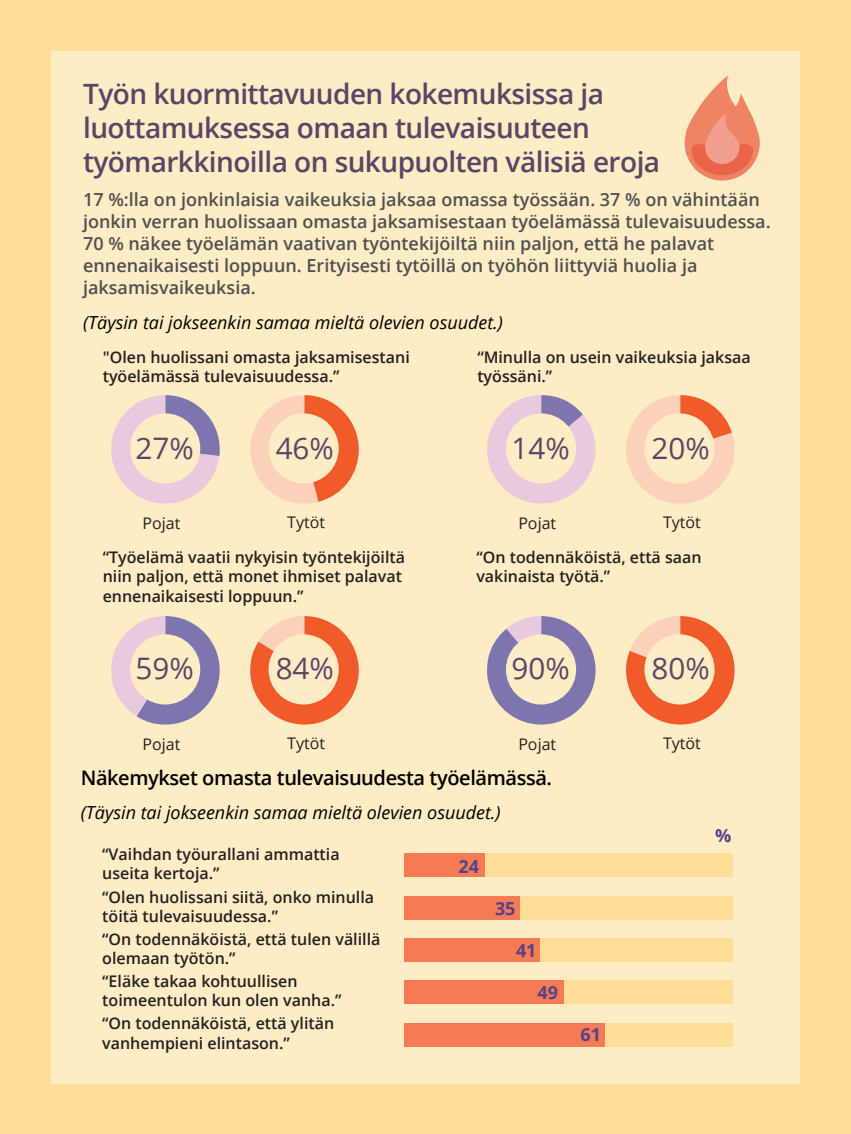
<style>
.page{position:relative;width:851px;height:1134px;background:#fff}
.page>*{position:absolute;margin:0;border:0;box-sizing:border-box;transform-origin:0 0}
.t1{font:29.6px "Open Sans";color:#594568}
.Header03{font:600 28px "Open Sans";letter-spacing:-.02em;color:#594568}
.Header04{font:600 20px "Open Sans";letter-spacing:-.02em;color:#000}
.Paragraph2{font:600 18px/22px "Open Sans";color:#4f4f51}
.paragraph3{font:italic 18px "Open Sans";color:#000}
.t2{font:700 18px "Open Sans";color:#564287}
.t3{font:600 16px/19.2px "Open Sans";color:#231f20}
.t4{font:16px "Open Sans";color:#231f20}
</style>
<div class="page">
<div style="left:0;top:0;width:850px;height:1134px;background:#fedd96"></div>
<div style="left:51px;top:51px;width:748px;height:1032px;background:#feecc4"></div>
<svg style="left:111px;top:395px;width:109px;height:109px"></svg>
<div style="left:130px;top:413px;width:70px;height:70px;background:#feecc4;border-radius:50%"></div>
<svg style="left:250px;top:395px;width:108px;height:109px"></svg>
<div style="left:268px;top:413px;width:70px;height:70px;background:#feecc4;border-radius:50%"></div>
<svg style="left:487px;top:395px;width:109px;height:109px"></svg>
<div style="left:506px;top:413px;width:70px;height:70px;background:#feecc4;border-radius:50%"></div>
<svg style="left:626px;top:395px;width:109px;height:109px"></svg>
<div style="left:644px;top:413px;width:70px;height:70px;background:#feecc4;border-radius:50%"></div>
<svg style="left:111px;top:616px;width:109px;height:108px"></svg>
<div style="left:130px;top:634px;width:70px;height:70px;background:#feecc4;border-radius:50%"></div>
<svg style="left:250px;top:616px;width:108px;height:108px"></svg>
<div style="left:268px;top:634px;width:70px;height:70px;background:#feecc4;border-radius:50%"></div>
<svg style="left:487px;top:616px;width:108px;height:108px"></svg>
<div style="left:506px;top:634px;width:70px;height:70px;background:#feecc4;border-radius:50%"></div>
<svg style="left:626px;top:616px;width:108px;height:108px"></svg>
<div style="left:644px;top:634px;width:70px;height:70px;background:#feecc4;border-radius:50%"></div>
<div style="left:404px;top:854px;width:328px;height:23px;background:#fedd96"></div>
<div style="left:404px;top:854px;width:80px;height:23px;background:#f47b54"></div>
<div style="left:404px;top:896px;width:328px;height:23px;background:#fedd96"></div>
<div style="left:404px;top:896px;width:116px;height:23px;background:#f47b54"></div>
<div style="left:404px;top:938px;width:328px;height:23px;background:#fedd96"></div>
<div style="left:404px;top:938px;width:136px;height:23px;background:#f47b54"></div>
<div style="left:404px;top:981px;width:328px;height:23px;background:#fedd96"></div>
<div style="left:404px;top:981px;width:159px;height:23px;background:#f47b54"></div>
<div style="left:404px;top:1023px;width:328px;height:23px;background:#fedd96"></div>
<div style="left:404px;top:1023px;width:200px;height:23px;background:#f47b54"></div>
<svg style="left:684px;top:76px;width:76px;height:105px"></svg>
<h2 class="Header03" style="left:83px;top:75px;width:522px">Työn kuormittavuuden kokemuksissa ja</h2>
<h2 class="Header03" style="left:83px;top:109px;width:508px">luottamuksessa omaan tulevaisuuteen</h2>
<h2 class="Header03" style="left:83px;top:143px;width:578px">työmarkkinoilla on sukupuolten välisiä eroja</h2>
<p class="Paragraph2" style="left:83px;top:188px;width:689px">17 %:lla on jonkinlaisia vaikeuksia jaksaa omassa työssään. 37 % on vähintään jonkin verran huolissaan omasta jaksamisestaan työelämässä tulevaisuudessa.<br>70 % näkee työelämän vaativan työntekijöiltä niin paljon, että he palavat ennenaikaisesti loppuun. Erityisesti tytöillä on työhön liittyviä huolia ja jaksamisvaikeuksia.</p>
<p class="paragraph3" style="left:83px;top:310px;width:421px">(Täysin tai jokseenkin samaa mieltä olevien osuudet.)</p>
<p class="t3" style="left:103px;top:347px;width:308px">"Olen huolissani omasta jaksamisestani työelämässä tulevaisuudessa.”</p>
<p class="t3" style="left:477px;top:347px;width:275px">“Minulla on usein vaikeuksia jaksaa työssäni.”</p>
<p class="t1" style="left:135px;top:427px;width:60px">27%</p>
<p class="t1" style="left:276px;top:427px;width:60px">46%</p>
<p class="t1" style="left:511px;top:427px;width:60px">14%</p>
<p class="t1" style="left:651px;top:427px;width:60px">20%</p>
<p class="t4" style="left:142px;top:512px;width:39px">Pojat</p>
<p class="t4" style="left:287px;top:511px;width:39px">Tytöt</p>
<p class="t4" style="left:518px;top:512px;width:39px">Pojat</p>
<p class="t4" style="left:663px;top:511px;width:39px">Tytöt</p>
<p class="t3" style="left:103px;top:547px;width:304px">“Työelämä vaatii nykyisin työntekijöiltä niin paljon, että monet ihmiset palavat ennenaikaisesti loppuun.”</p>
<p class="t3" style="left:476px;top:547px;width:227px">“On todennäköistä, että saan vakinaista työtä.”</p>
<p class="t1" style="left:135px;top:648px;width:60px">59%</p>
<p class="t1" style="left:276px;top:648px;width:60px">84%</p>
<p class="t1" style="left:511px;top:648px;width:60px">90%</p>
<p class="t1" style="left:651px;top:648px;width:60px">80%</p>
<p class="t4" style="left:142px;top:733px;width:39px">Pojat</p>
<p class="t4" style="left:287px;top:732px;width:39px">Tytöt</p>
<p class="t4" style="left:518px;top:733px;width:39px">Pojat</p>
<p class="t4" style="left:663px;top:732px;width:39px">Tytöt</p>
<h3 class="Header04" style="left:81px;top:763px;width:473px">Näkemykset omasta tulevaisuudesta työelämässä.</h3>
<p class="paragraph3" style="left:81px;top:800px;width:421px">(Täysin tai jokseenkin samaa mieltä olevien osuudet.)</p>
<p class="t3" style="left:102px;top:844px;width:239px">“Vaihdan työurallani ammattia useita kertoja.”</p>
<p class="t3" style="left:102px;top:887px;width:273px">“Olen huolissani siitä, onko minulla töitä tulevaisuudessa.”</p>
<p class="t3" style="left:102px;top:929px;width:279px">“On todennäköistä, että tulen välillä olemaan työtön.”</p>
<p class="t3" style="left:102px;top:971px;width:241px">“Eläke takaa kohtuullisen toimeentulon kun olen vanha.”</p>
<p class="t3" style="left:102px;top:1014px;width:233px">“On todennäköistä, että ylitän vanhempieni elintason.”</p>
<p class="t2" style="left:458px;top:853px;width:22px">24</p>
<p class="t2" style="left:495px;top:896px;width:22px">35</p>
<p class="t2" style="left:516px;top:938px;width:22px">41</p>
<p class="t2" style="left:537px;top:980px;width:22px">49</p>
<p class="t2" style="left:580px;top:1022px;width:22px">61</p>
<p class="t2" style="left:715px;top:822px;width:18px">%</p>
</div>
